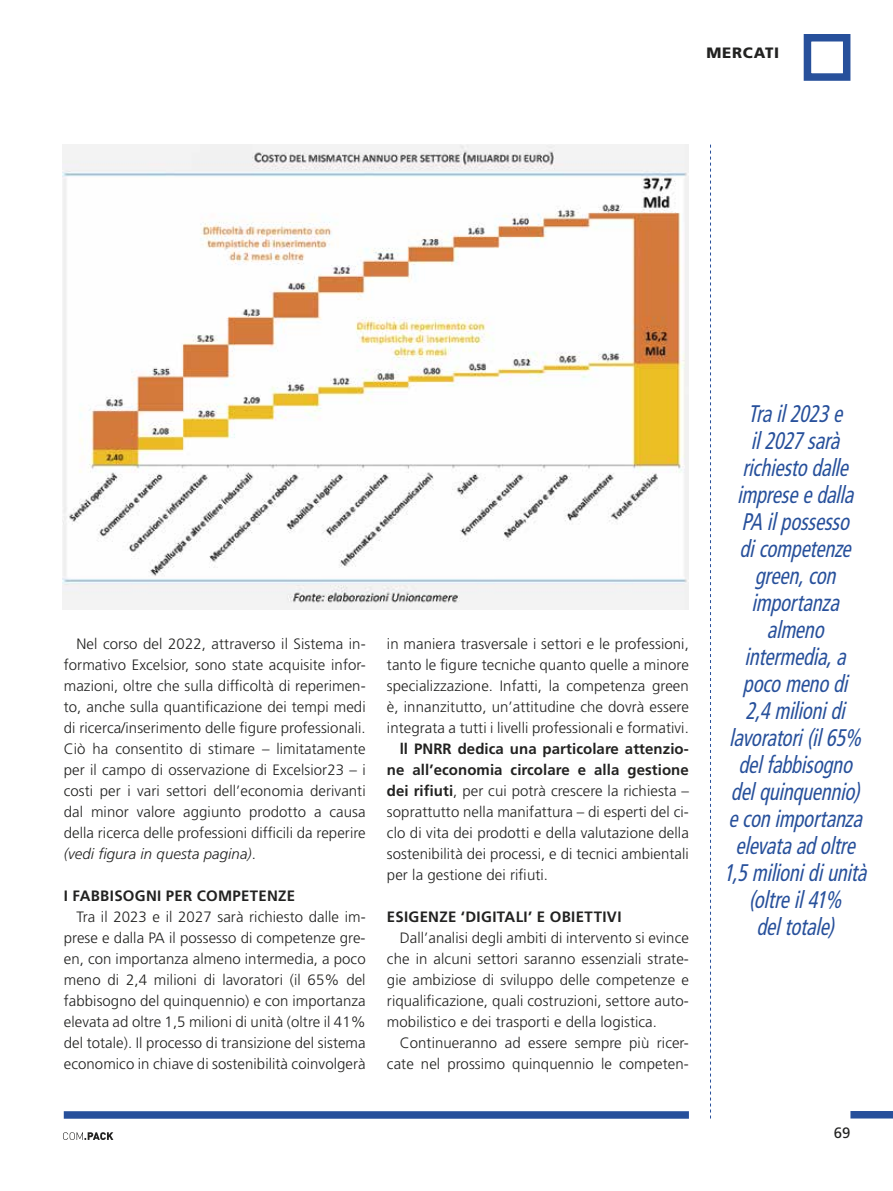
<style>
.page{position:relative;width:893px;height:1191px;background:#fff}
.page>*{position:absolute;margin:0;border:0;box-sizing:border-box;transform-origin:0 0}
.t1{font:italic condensed 24px/27px "Frutiger LT Std";color:#27509b;text-align:center;scale:.85 1}
.t2{font:300 15px/21px "Frutiger LT Std";letter-spacing:.005em;color:#222221;text-align:justify}
.t3{font:700 15px "Frutiger LT Std";letter-spacing:.02em;color:#222221}
.t4{font:900 15px "Frutiger LT Std";letter-spacing:.05em;color:#222221}
.t5{font:15px "Frutiger LT Std";color:#222221}
.s1{font-style:italic}
.s2{font-weight:700}
</style>
<div class="page">
<svg style="left:710px;top:145px;width:1px;height:973px"></svg>
<div style="left:804px;top:34px;width:46px;height:47px;background:#fff;border:8px solid #27509b"></div>
<div style="left:64px;top:1111px;width:625px;height:7px;background:#27509b"></div>
<div style="left:850px;top:1111px;width:43px;height:7px;background:#27509b"></div>
<svg style="left:63px;top:1132px;width:50px;height:8px"></svg>
<img style="left:63px;top:145px;width:626px;height:464px">
<p class="t4" style="left:706px;top:44px;width:74px">MERCATI</p>
<p class="t2" style="left:64px;top:633px;width:303px;text-indent:13px">Nel corso del 2022, attraverso il Sistema in&shy;formativo Excelsior, sono state acquisite infor&shy;mazioni, oltre che sulla difficoltà di reperimen&shy;to, anche sulla quantificazione dei tempi medi di ricerca/inserimento delle figure professionali.<br>Ciò ha consentito di stimare – limitatamente per il campo di osservazione di Excelsior23 – i costi per i vari settori dell’economia derivanti dal minor valore aggiunto prodotto a causa della ricerca delle professioni difficili da reperire <span class="s1">(vedi figura in questa pagina)</span>.</p>
<p class="t3" style="left:64px;top:887px;width:233px">I FABBISOGNI PER COMPETENZE</p>
<p class="t2" style="left:64px;top:906px;width:303px;text-indent:13px">Tra il 2023 e il 2027 sarà richiesto dalle im&shy;prese e dalla PA il possesso di competenze gre&shy;en, con importanza almeno intermedia, a poco meno di 2,4 milioni di lavoratori (il 65% del fabbisogno del quinquennio) e con importanza elevata ad oltre 1,5 milioni di unità (oltre il 41% del totale). Il processo di transizione del sistema economico in chiave di sostenibilità coinvolgerà</p>
<p class="t2" style="left:387px;top:633px;width:303px">in maniera trasversale i settori e le professioni, tanto le figure tecniche quanto quelle a minore specializzazione. Infatti, la competenza green è, innanzitutto, un’attitudine che dovrà essere integrata a tutti i livelli professionali e formativi.</p>
<p class="t2" style="left:387px;top:738px;width:303px;text-indent:13px"><span class="s2">ll PNRR dedica una particolare attenzio&shy;ne all’economia circolare e alla gestione dei rifiuti</span>, per cui potrà crescere la richiesta – soprattutto nella manifattura – di esperti del ci&shy;clo di vita dei prodotti e della valutazione della sostenibilità dei processi, e di tecnici ambientali per la gestione dei rifiuti.</p>
<p class="t3" style="left:387px;top:908px;width:236px">ESIGENZE ‘DIGITALI’ E OBIETTIVI</p>
<p class="t2" style="left:387px;top:927px;width:303px;text-indent:13px">Dall’analisi degli ambiti di intervento si evince che in alcuni settori saranno essenziali strate&shy;gie ambiziose di sviluppo delle competenze e riqualificazione, quali costruzioni, settore auto&shy;mobilistico e dei trasporti e della logistica.</p>
<p class="t2" style="left:387px;top:1032px;width:303px;text-align:right">Continueranno ad essere sempre più ricer&shy;cate nel prossimo quinquennio le competen-</p>
<p class="t1" style="left:724px;top:400px;width:176px">Trail2023e il2027sarà richiestodalle impreseedalla<br>PA ilpossesso dicompetenze green,con importanza almeno intermedia,a pocomenodi<br>2,4milionidi lavoratori(il65% delfabbisogno delquinquennio) econimportanza elevataadoltre<br>1,5milionidiunità (oltreil41% deltotale)</p>
<p class="t5" style="left:834px;top:1124px;width:18px">69</p>
</div>
